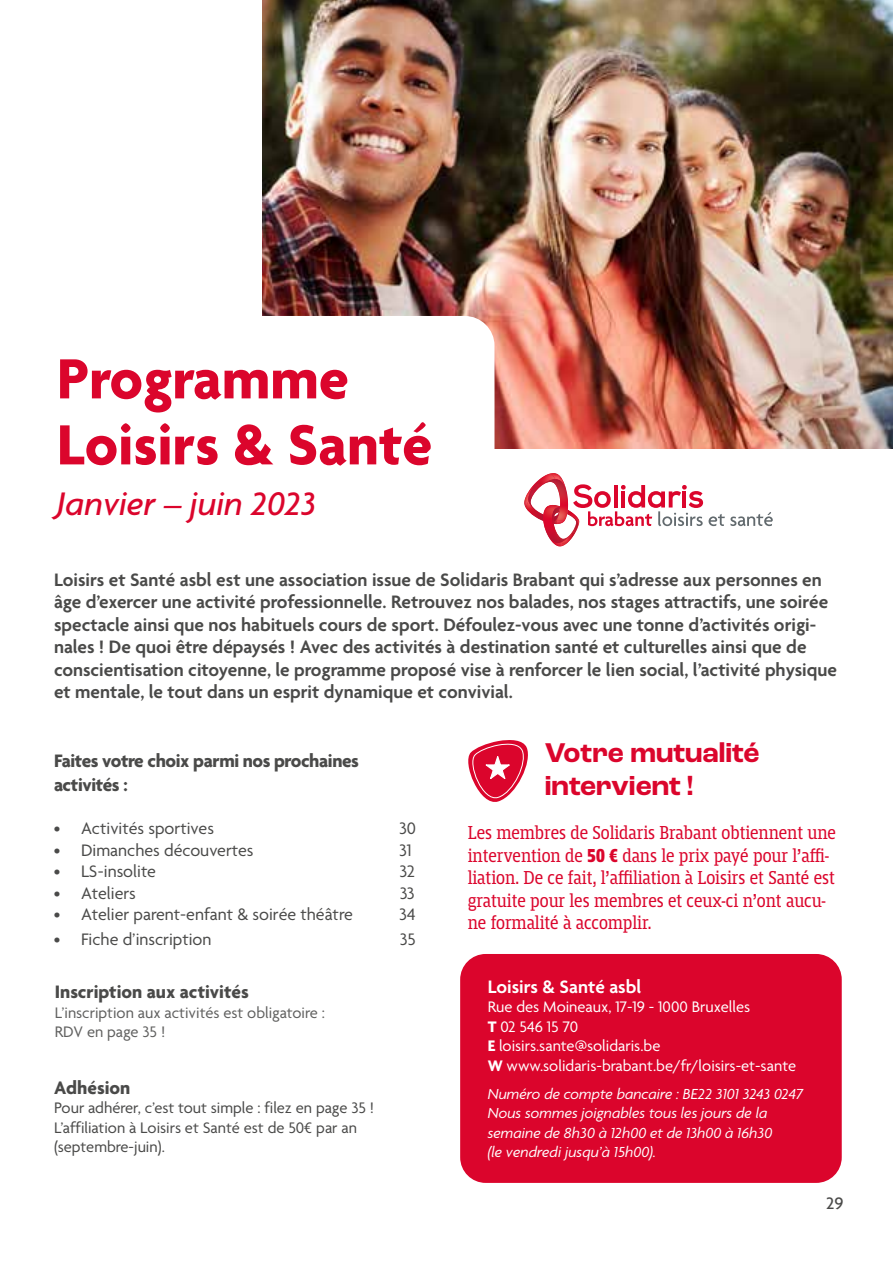
<style>
.page{position:relative;width:893px;height:1263px;background:#fff}
.page>*{position:absolute;margin:0;border:0;box-sizing:border-box;transform-origin:0 0}
.t1{font:700 61.2px/66px "Agenda";color:#db052c}
.t2{font:italic 500 35.25px "Agenda";color:#db052c}
.t3{font:700 28.5px/33px "Roc Grotesk";color:#db052c}
.t4{font:600 19.5px/22.5px "Agenda";color:#4a4a49}
.t5{font:19.5px/22.5px "Mislab Std Narrow";color:#db052c}
.t6{font:700 19.5px/23.4px "Agenda";letter-spacing:-.02em;color:#4a4a49}
.t7{font:700 19.5px "Agenda";color:#4a4a49}
.t8{font:600 19.5px "Agenda";color:#fff}
.t9{font:18px "Agenda";color:#4a4a49}
.t10{font:500 18px "Agenda";color:#4a4a49}
.t11{font:16.5px/19.5px "Agenda";color:#fff}
.t12{font:16.5px/19.5px "Agenda";color:#4a4a49}
.t13{font:16.5px/19.5px "Agenda";color:#60605f}
.t14{font:italic 15.75px/19.5px "Agenda";color:#fff}
.s1{font-weight:700;font-stretch:expanded}
.s2{font-weight:700}
</style>
<div class="page">
<img style="left:262px;top:0;width:631px;height:449px">
<div style="left:460px;top:954px;width:382px;height:229px;background:#db052c;border-radius:26px"></div>
<div style="left:30px;top:316px;width:464px;height:283px;background:#fff;border-radius:30px"></div>
<svg style="left:468px;top:740px;width:60px;height:62px"></svg>
<svg style="left:709px;top:512px;width:64px;height:14px"></svg>
<svg style="left:524px;top:473px;width:179px;height:74px"></svg>
<img style="left:549px;top:510px;width:28px;height:32px">
<h1 class="t1" style="left:57px;top:350px;width:377px">Programme<br>Loisirs &amp; Santé</h1>
<h2 class="t2" style="left:57px;top:482px;width:261px">Janvier – juin 2023</h2>
<p class="t4" style="left:54px;top:569px;width:784px">Loisirs et Santé asbl est une association issue de Solidaris Brabant qui s’adresse aux personnes en âge d’exercer une activité professionnelle. Retrouvez nos balades, nos stages attractifs, une soirée spectacle ainsi que nos habituels cours de sport. Défoulez-vous avec une tonne d’activités origi&shy;nales ! De quoi être dépaysés ! Avec des activités à destination santé et culturelles ainsi que de conscientisation citoyenne, le programme proposé vise à renforcer le lien social, l’activité physique et mentale, le tout dans un esprit dynamique et convivial.</p>
<p class="t6" style="left:54px;top:750px;width:307px">Faites votre choix parmi nos prochaines activités :</p>
<p class="t9" style="left:54px;top:818px;width:161px">• Activités sportives</p>
<p class="t9" style="left:399px;top:818px;width:18px">30</p>
<p class="t9" style="left:54px;top:840px;width:201px">• Dimanches découvertes</p>
<p class="t9" style="left:399px;top:840px;width:14px">31</p>
<p class="t9" style="left:54px;top:862px;width:103px">• LS-insolite</p>
<p class="t9" style="left:399px;top:862px;width:17px">32</p>
<p class="t9" style="left:54px;top:883px;width:83px">• Ateliers</p>
<p class="t9" style="left:400px;top:883px;width:16px">33</p>
<p class="t9" style="left:54px;top:905px;width:300px">• Atelier parent-enfant &amp; soirée théâtre</p>
<p class="t9" style="left:399px;top:905px;width:18px">34</p>
<p class="t9" style="left:54px;top:930px;width:159px">• Fiche d’inscription</p>
<p class="t9" style="left:400px;top:930px;width:18px">35</p>
<p class="t7" style="left:55px;top:982px;width:195px">Inscription aux activités</p>
<p class="t13" style="left:55px;top:1004px;width:272px">L’inscription aux activités est obligatoire :<br>RDV en page 35 !</p>
<p class="t7" style="left:54px;top:1077px;width:78px">Adhésion</p>
<p class="t12" style="left:54px;top:1099px;width:322px">Pour adhérer, c’est tout simple : filez en page 35 !<br>L’affiliation à Loisirs et Santé est de 50€ par an (septembre-juin).</p>
<h3 class="t3" style="left:545px;top:736px;width:216px">Votre mutualité intervient !</h3>
<p class="t5" style="left:468px;top:822px;width:370px">Les membres de Solidaris Brabant obtiennent une intervention de <span class="s1">50 €</span> dans le prix payé pour l’affi&shy;liation. De ce fait, l’affiliation à Loisirs et Santé est gratuite pour les membres et ceux-ci n’ont aucu&shy;ne formalité à accomplir.</p>
<p class="t8" style="left:488px;top:976px;width:155px">Loisirs &amp; Santé asbl</p>
<p class="t11" style="left:488px;top:998px;width:310px">Rue des Moineaux, 17-19 - 1000 Bruxelles<br><span class="s2">T</span> 02 546 15 70<br><span class="s2">E</span> loisirs.sante@solidaris.be<br><span class="s2">W</span> www.solidaris-brabant.be/fr/loisirs-et-sante</p>
<p class="t14" style="left:488px;top:1084px;width:317px">Numéro de compte bancaire : BE22 3101 3243 0247<br>Nous sommes joignables tous les jours de la semaine de 8h30 à 12h00 et de 13h00 à 16h30<br>(le vendredi jusqu’à 15h00).</p>
<p class="t10" style="left:826px;top:1193px;width:19px">29</p>
</div>
